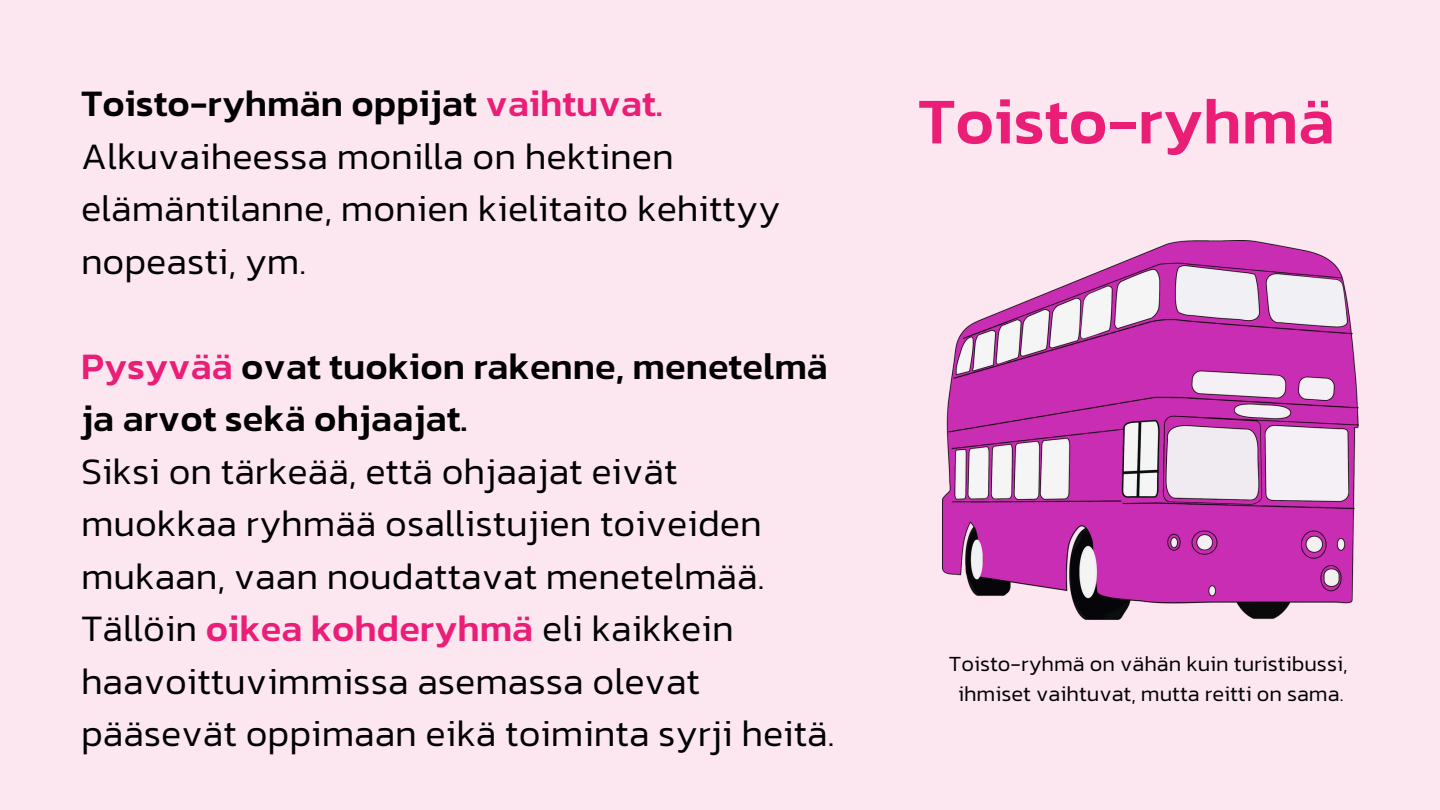
<style>
.page{position:relative;width:1440px;height:810px;background:#fce6f0}
.page>*{position:absolute;margin:0;border:0;box-sizing:border-box;transform-origin:0 0}
.t1{font:500 66px "Kanit";color:#ea1e76}
.t2{font:300 38px/52.5px "Kanit";color:#000}
.t3{font:300 22px "Kanit";color:#000}
.s1{font-weight:500}
.s2{font-weight:500;color:#ea1e76}
</style>
<div class="page">
<img style="left:943px;top:241px;width:416px;height:378px">
<h2 class="t2" style="left:81px;top:77px;width:701px"><span class="s1">Toisto-ryhmän oppijat</span> <span class="s2">vaihtuvat.<br></span>Alkuvaiheessa monilla on hektinen elämäntilanne, monien kielitaito kehittyy nopeasti, ym.</h2>
<h2 class="t2" style="left:81px;top:339px;width:755px"><span class="s2">Pysyvää</span> <span class="s1">ovat tuokion rakenne, menetelmä ja arvot sekä ohjaajat.<br></span>Siksi on tärkeää, että ohjaajat eivät muokkaa ryhmää osallistujien toiveiden mukaan, vaan noudattavat menetelmää.<br>Tällöin <span class="s2">oikea kohderyhmä</span> eli kaikkein haavoittuvimmissa asemassa olevat pääsevät oppimaan eikä toiminta syrji heitä.</h2>
<p class="t1" style="left:918px;top:71px;width:418px">Toisto-ryhmä</p>
<p class="t3" style="left:949px;top:646px;width:400px">Toisto-ryhmä on vähän kuin turistibussi,</p>
<p class="t3" style="left:958px;top:677px;width:387px">ihmiset vaihtuvat, mutta reitti on sama.</p>
</div>
